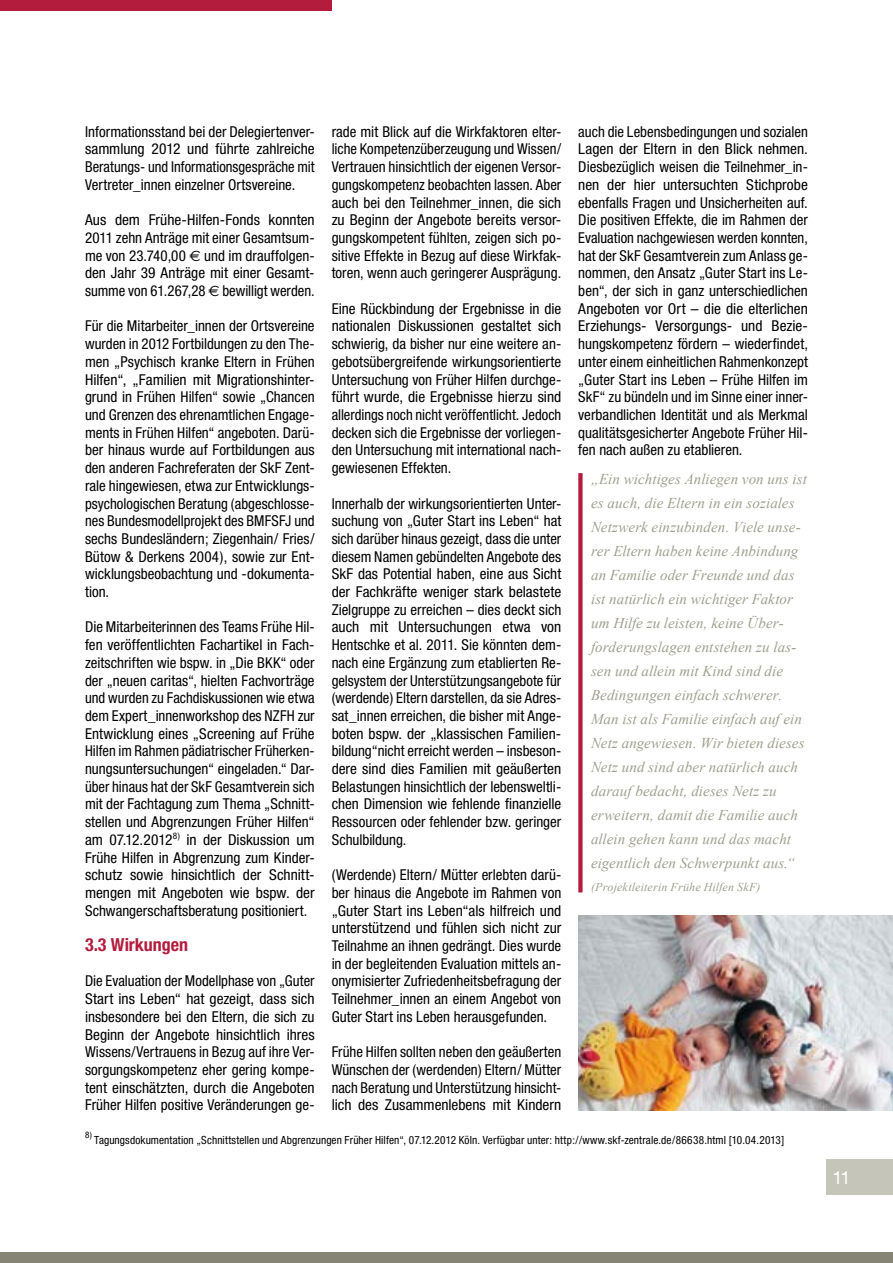
<style>
.page{position:relative;width:893px;height:1263px;background:#fff}
.page>*{position:absolute;margin:0;border:0;box-sizing:border-box;transform-origin:0 0}
.t1{font:700 condensed 18px "Helvetica Neue";color:#b31c3d}
.t2{font:18px "Helvetica Neue";color:#fff}
.t3{font:condensed 15px/17.7px "Helvetica Neue";color:#000;text-align:justify}
.t4{font:italic 15px/24px "Times New Roman";letter-spacing:.005em;color:#a09f90}
.t5{font:italic 12px "Times New Roman";letter-spacing:.01em;color:#a09f90}
.t6{font:condensed 11.25px "Helvetica Neue";letter-spacing:.01em;color:#000}
.t7{font:condensed 9px "Helvetica Neue";color:#000}
.s1{font-family:"Euro Sans";font-stretch:normal}
</style>
<div class="page">
<div style="left:0;top:0;width:332px;height:11px;background:#b31c3d"></div>
<div style="left:0;top:1252px;width:893px;height:11px;background:#868575"></div>
<div style="left:827px;top:1159px;width:66px;height:36px;background:#c6c5b9"></div>
<div style="left:578px;top:473px;width:5px;height:419px;background:#b31c3d"></div>
<img style="left:578px;top:916px;width:315px;height:194px">
<p class="t3" style="left:85px;top:123px;width:231px">Informationsstand bei der Delegiertenver&shy;sammlung 2012 und führte zahlreiche Beratungs- und Informationsgespräche mit Vertreter_innen einzelner Ortsvereine.</p>
<p class="t3" style="left:85px;top:211px;width:231px">Aus dem Frühe-Hilfen-Fonds konnten 2011 zehn Anträge mit einer Gesamtsum&shy;me von 23.740,00 <span class="s1">€</span> und im drauffolgen&shy;den Jahr 39 Anträge mit einer Gesamt&shy;summe von 61.267,28 <span class="s1">€</span> bewilligt werden.</p>
<p class="t3" style="left:85px;top:317px;width:231px">Für die Mitarbeiter_innen der Ortsvereine wurden in 2012 Fortbildungen zu den The&shy;men „Psychisch kranke Eltern in Frühen Hilfen“, „Familien mit Migrationshinter&shy;grund in Frühen Hilfen“ sowie „Chancen und Grenzen des ehrenamtlichen Engage&shy;ments in Frühen Hilfen“ angeboten. Darü&shy;ber hinaus wurde auf Fortbildungen aus den anderen Fachreferaten der SkF Zent&shy;rale hingewiesen, etwa zur Entwicklungs&shy;psychologischen Beratung (abgeschlosse&shy;nes Bundesmodellprojekt des BMFSFJ und sechs Bundesländern; Ziegenhain/ Fries/ Bütow &amp; Derkens 2004), sowie zur Ent&shy;wicklungsbeobachtung und -dokumenta&shy;tion.</p>
<p class="t3" style="left:85px;top:618px;width:231px">Die Mitarbeiterinnen des Teams Frühe Hil&shy;fen veröffentlichten Fachartikel in Fach&shy;zeitschriften wie bspw. in „Die BKK“ oder der „neuen caritas“, hielten Fachvorträge und wurden zu Fachdiskussionen wie etwa dem Expert_innenworkshop des NZFH zur Entwicklung eines „Screening auf Frühe Hilfen im Rahmen pädiatrischer Früherken&shy;nungsuntersuchungen“ eingeladen.“ Dar&shy;über hinaus hat der SkF Gesamtverein sich mit der Fachtagung zum Thema „Schnitt&shy;stellen und Abgrenzungen Früher Hilfen“ am 07.12.2012<sup>8)</sup> in der Diskussion um Frühe Hilfen in Abgrenzung zum Kinder&shy;schutz sowie hinsichtlich der Schnitt&shy;mengen mit Angeboten wie bspw. der Schwangerschaftsberatung positioniert.</p>
<p class="t1" style="left:85px;top:934px;width:104px">3.3 Wirkungen</p>
<p class="t3" style="left:85px;top:972px;width:231px">Die Evaluation der Modellphase von „Guter Start ins Leben“ hat gezeigt, dass sich insbesondere bei den Eltern, die sich zu Beginn der Angebote hinsichtlich ihres Wissens/Vertrauens in Bezug auf ihre Ver&shy;sorgungskompetenz eher gering kompe&shy;tent einschätzten, durch die Angeboten Früher Hilfen positive Veränderungen ge-</p>
<p class="t3" style="left:332px;top:123px;width:231px">rade mit Blick auf die Wirkfaktoren elter&shy;liche Kompetenzüberzeugung und Wissen/ Vertrauen hinsichtlich der eigenen Versor&shy;gungskompetenz beobachten lassen. Aber auch bei den Teilnehmer_innen, die sich zu Beginn der Angebote bereits versor&shy;gungskompetent fühlten, zeigen sich po&shy;sitive Effekte in Bezug auf diese Wirkfak&shy;toren, wenn auch geringerer Ausprägung.</p>
<p class="t3" style="left:332px;top:300px;width:231px">Eine Rückbindung der Ergebnisse in die nationalen Diskussionen gestaltet sich schwierig, da bisher nur eine weitere an&shy;gebotsübergreifende wirkungsorientierte Untersuchung von Früher Hilfen durchge&shy;führt wurde, die Ergebnisse hierzu sind allerdings noch nicht veröffentlicht. Jedoch decken sich die Ergebnisse der vorliegen&shy;den Untersuchung mit international nach&shy;gewiesenen Effekten.</p>
<p class="t3" style="left:332px;top:494px;width:231px">Innerhalb der wirkungsorientierten Unter&shy;suchung von „Guter Start ins Leben“ hat sich darüber hinaus gezeigt, dass die unter diesem Namen gebündelten Angebote des SkF das Potential haben, eine aus Sicht der Fachkräfte weniger stark belastete Zielgruppe zu erreichen – dies deckt sich auch mit Untersuchungen etwa von Hentschke et al. 2011. Sie könnten dem&shy;nach eine Ergänzung zum etablierten Re&shy;gelsystem der Unterstützungsangebote für (werdende) Eltern darstellen, da sie Adres&shy;sat_innen erreichen, die bisher mit Ange&shy;boten bspw. der „klassischen Familien&shy;bildung“nicht erreicht werden – insbeson&shy;dere sind dies Familien mit geäußerten Belastungen hinsichtlich der lebensweltli&shy;chen Dimension wie fehlende finanzielle Ressourcen oder fehlender bzw. geringer Schulbildung.</p>
<p class="t3" style="left:332px;top:866px;width:231px">(Werdende) Eltern/ Mütter erlebten darü&shy;ber hinaus die Angebote im Rahmen von „Guter Start ins Leben“als hilfreich und unterstützend und fühlen sich nicht zur Teilnahme an ihnen gedrängt. Dies wurde in der begleitenden Evaluation mittels an&shy;onymisierter Zufriedenheitsbefragung der Teilnehmer_innen an einem Angebot von Guter Start ins Leben herausgefunden.</p>
<p class="t3" style="left:332px;top:1043px;width:231px">Frühe Hilfen sollten neben den geäußerten Wünschen der (werdenden) Eltern/ Mütter nach Beratung und Unterstützung hinsicht&shy;lich des Zusammenlebens mit Kindern</p>
<p class="t3" style="left:578px;top:123px;width:231px">auch die Lebensbedingungen und sozialen Lagen der Eltern in den Blick nehmen.<br>Diesbezüglich weisen die Teilnehmer_in&shy;nen der hier untersuchten Stichprobe ebenfalls Fragen und Unsicherheiten auf.<br>Die positiven Effekte, die im Rahmen der Evaluation nachgewiesen werden konnten, hat der SkF Gesamtverein zum Anlass ge&shy;nommen, den Ansatz „Guter Start ins Le&shy;ben“, der sich in ganz unterschiedlichen Angeboten vor Ort – die die elterlichen Erziehungs- Versorgungs- und Bezie&shy;hungskompetenz fördern – wiederfindet, unter einem einheitlichen Rahmenkonzept „Guter Start ins Leben – Frühe Hilfen im SkF“ zu bündeln und im Sinne einer inner&shy;verbandlichen Identität und als Merkmal qualitätsgesicherter Angebote Früher Hil&shy;fen nach außen zu etablieren.</p>
<p class="t4" style="left:591px;top:466px;width:217px">„Ein wichtiges Anliegen von uns ist es auch, die Eltern in ein soziales Netzwerk einzubinden. Viele unse&shy;rer Eltern haben keine Anbindung an Familie oder Freunde und das ist natürlich ein wichtiger Faktor um Hilfe zu leisten, keine Über&shy;forderungslagen entstehen zu las&shy;sen und allein mit Kind sind die Bedingungen einfach schwerer.<br>Man ist als Familie einfach auf ein Netz angewiesen. Wir bieten dieses Netz und sind aber natürlich auch darauf bedacht, dieses Netz zu erweitern, damit die Familie auch allein gehen kann und das macht eigentlich den Schwerpunkt aus.“</p>
<p class="t5" style="left:591px;top:878px;width:171px">(Projektleiterin Frühe Hilfen SkF)</p>
<p class="t7" style="left:85px;top:1129px;width:9px">8)</p>
<p class="t6" style="left:94px;top:1133px;width:692px">Tagungsdokumentation „Schnittstellen und Abgrenzungen Früher Hilfen“, 07.12.2012 Köln. Verfügbar unter: http://www.skf-zentrale.de/86638.html [10.04.2013]</p>
<p class="t2" style="left:832px;top:1166px;width:20px">11</p>
</div>
